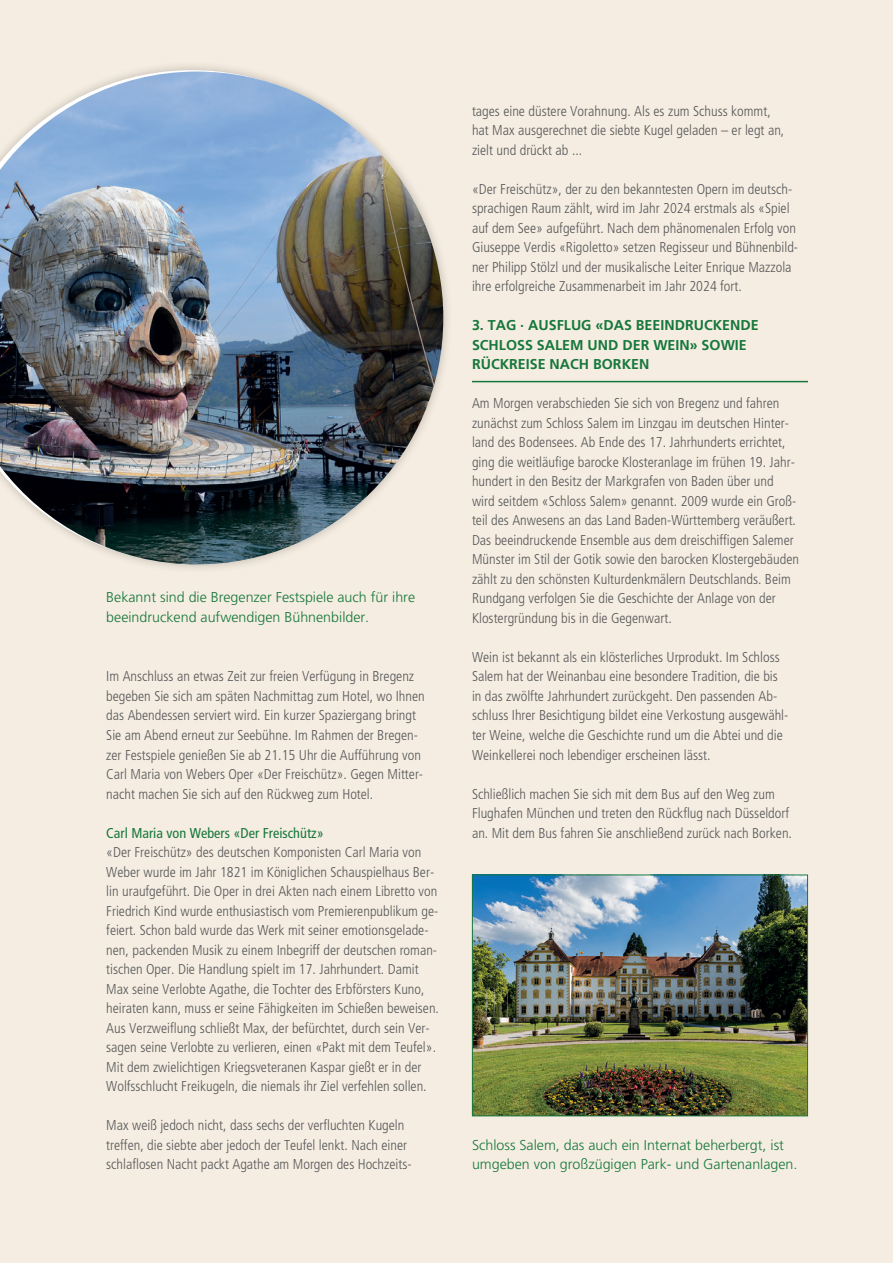
<style>
.page{position:relative;width:893px;height:1263px;background:#f5ede1}
.page>*{position:absolute;margin:0;border:0;box-sizing:border-box;transform-origin:0 0}
.Zwischenheadline{font:300 condensed 14.25px/19.5px "Frutiger";color:#57585a}
.Bildunterschrift{font:300 14.25px/19.5px "Frutiger";color:#16773c}
.Zwischenheadline-2{font:700 14.25px/19.5px "Frutiger";color:#16773c}
.Zwischenheadline-3{font:condensed 14.25px "Frutiger";color:#16773c}
</style>
<div class="page">
<hr style="left:472px;top:381px;width:336px;height:1px;background:#16773c">
<img style="left:0;top:72px;width:443px;height:492px">
<img style="left:474px;top:876px;width:332px;height:238px">
<div style="left:472px;top:874px;width:336px;height:242px;border:1px solid #16773c"></div>
<p class="Bildunterschrift" style="left:106px;top:588px;width:310px">Bekannt sind die Bregenzer Festspiele auch für ihre beeindruckend aufwendigen Bühnenbilder.</p>
<p class="Zwischenheadline" style="left:106px;top:667px;width:320px">Im Anschluss an etwas Zeit zur freien Verfügung in Bregenz begeben Sie sich am späten Nachmittag zum Hotel, wo Ihnen das Abendessen serviert wird. Ein kurzer Spaziergang bringt Sie am Abend erneut zur Seebühne. Im Rahmen der Bregen&shy;zer Festspiele genießen Sie ab 21.15 Uhr die Aufführung von Carl Maria von Webers Oper «Der Freischütz». Gegen Mitter&shy;nacht machen Sie sich auf den Rückweg zum Hotel.</p>
<p class="Zwischenheadline-3" style="left:106px;top:824px;width:219px">Carl Maria von Webers «Der Freischütz»</p>
<p class="Zwischenheadline" style="left:106px;top:842px;width:334px">«Der Freischütz» des deutschen Komponisten Carl Maria von Weber wurde im Jahr 1821 im Königlichen Schauspielhaus Ber&shy;lin uraufgeführt. Die Oper in drei Akten nach einem Libretto von Friedrich Kind wurde enthusiastisch vom Premierenpublikum ge&shy;feiert. Schon bald wurde das Werk mit seiner emotionsgelade&shy;nen, packenden Musik zu einem Inbegriff der deutschen roman&shy;tischen Oper. Die Handlung spielt im 17. Jahrhundert. Damit Max seine Verlobte Agathe, die Tochter des Erbförsters Kuno, heiraten kann, muss er seine Fähigkeiten im Schießen beweisen.<br>Aus Verzweiflung schließt Max, der befürchtet, durch sein Ver&shy;sagen seine Verlobte zu verlieren, einen «Pakt mit dem Teufel».<br>Mit dem zwielichtigen Kriegsveteranen Kaspar gießt er in der Wolfsschlucht Freikugeln, die niemals ihr Ziel verfehlen sollen.</p>
<p class="Zwischenheadline" style="left:106px;top:1115px;width:307px">Max weiß jedoch nicht, dass sechs der verfluchten Kugeln treffen, die siebte aber jedoch der Teufel lenkt. Nach einer schlaflosen Nacht packt Agathe am Morgen des Hochzeits-</p>
<p class="Zwischenheadline" style="left:472px;top:101px;width:314px">tages eine düstere Vorahnung. Als es zum Schuss kommt, hat Max ausgerechnet die siebte Kugel geladen – er legt an, zielt und drückt ab ...</p>
<p class="Zwischenheadline" style="left:472px;top:179px;width:328px">«Der Freischütz», der zu den bekanntesten Opern im deutsch&shy;sprachigen Raum zählt, wird im Jahr 2024 erstmals als «Spiel auf dem See» aufgeführt. Nach dem phänomenalen Erfolg von Giuseppe Verdis «Rigoletto» setzen Regisseur und Bühnenbild&shy;ner Philipp Stölzl und der musikalische Leiter Enrique Mazzola ihre erfolgreiche Zusammenarbeit im Jahr 2024 fort.</p>
<p class="Zwischenheadline-2" style="left:472px;top:316px;width:288px">3. TAG · AUSFLUG «DAS BEEINDRUCKENDE<br>SCHLOSS SALEM UND DER WEIN» SOWIE<br>RÜCKREISE NACH BORKEN</p>
<p class="Zwischenheadline" style="left:472px;top:394px;width:328px">Am Morgen verabschieden Sie sich von Bregenz und fahren zunächst zum Schloss Salem im Linzgau im deutschen Hinter&shy;land des Bodensees. Ab Ende des 17. Jahrhunderts errichtet, ging die weitläufige barocke Klosteranlage im frühen 19. Jahr&shy;hundert in den Besitz der Markgrafen von Baden über und wird seitdem «Schloss Salem» genannt. 2009 wurde ein Groß&shy;teil des Anwesens an das Land Baden-Württemberg veräußert.<br>Das beeindruckende Ensemble aus dem dreischiffigen Salemer Münster im Stil der Gotik sowie den barocken Klostergebäuden zählt zu den schönsten Kulturdenkmälern Deutschlands. Beim Rundgang verfolgen Sie die Geschichte der Anlage von der Klostergründung bis in die Gegenwart.</p>
<p class="Zwischenheadline" style="left:472px;top:647px;width:318px">Wein ist bekannt als ein klösterliches Urprodukt. Im Schloss Salem hat der Weinanbau eine besondere Tradition, die bis in das zwölfte Jahrhundert zurückgeht. Den passenden Ab&shy;schluss Ihrer Besichtigung bildet eine Verkostung ausgewähl&shy;ter Weine, welche die Geschichte rund um die Abtei und die Weinkellerei noch lebendiger erscheinen lässt.</p>
<p class="Zwischenheadline" style="left:472px;top:784px;width:321px">Schließlich machen Sie sich mit dem Bus auf den Weg zum<br>Flughafen München und treten den Rückflug nach Düsseldorf an. Mit dem Bus fahren Sie anschließend zurück nach Borken.</p>
<p class="Bildunterschrift" style="left:472px;top:1135px;width:327px">Schloss Salem, das auch ein Internat beherbergt, ist umgeben von großzügigen Park- und Gartenanlagen.</p>
</div>
